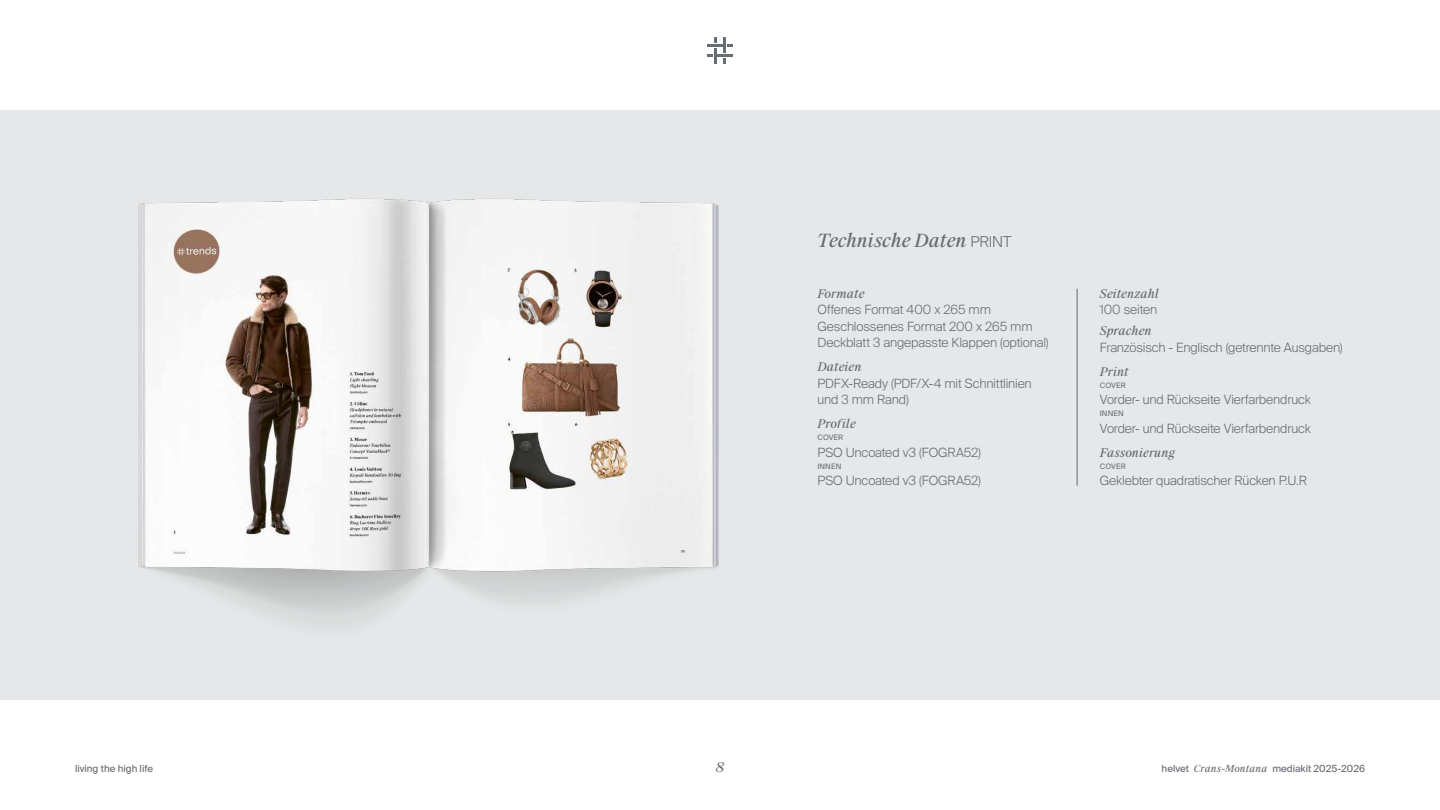
<style>
.page{position:relative;width:1440px;height:810px;background:#fff}
.page>*{position:absolute;margin:0;border:0;box-sizing:border-box;transform-origin:0 0}
.t1{font:italic 18.3px "Suisse Works";letter-spacing:-.015em;color:#686c73}
.t2{font:italic 13.5px "Suisse Works";color:#686c73}
.t3{font:300 12.75px/16.5px "Suisse Intl";letter-spacing:-.01em;color:#686c73}
.t4{font:italic 12px "Suisse Works";letter-spacing:-.005em;color:#686c73}
.t5{font:9.75px "Suisse Intl";color:#686c73}
.t6{font:7.5px "Suisse Intl";letter-spacing:.01em;color:#686c73}
.s1{font-family:"Suisse Intl";font-weight:300;font-style:normal;font-size:15px}
.s2{font-family:"Suisse Works";font-style:italic}
</style>
<div class="page">
<hr style="left:714px;top:48px;width:3px;height:15px;background:#686c73">
<hr style="left:723px;top:38px;width:3px;height:15px;background:#686c73">
<svg style="left:707px;top:54px;width:26px;height:9px"></svg>
<svg style="left:707px;top:38px;width:26px;height:9px"></svg>
<div style="left:0;top:110px;width:1440px;height:590px;background:#e5e7e8"></div>
<hr style="left:1077px;top:289px;width:1px;height:197px;background:#686c73">
<img style="left:138px;top:198px;width:581px;height:424px">
<h1 class="t1" style="left:818px;top:229px;width:195px">Technische Daten <span class="s1">PRINT</span></h1>
<p class="t4" style="left:818px;top:286px;width:49px">Formate</p>
<p class="t3" style="left:818px;top:302px;width:233px">Offenes Format 400 x 265 mm<br>Geschlossenes Format 200 x 265 mm<br>Deckblatt 3 angepasste Klappen (optional)</p>
<p class="t4" style="left:818px;top:360px;width:46px">Dateien</p>
<p class="t3" style="left:818px;top:375px;width:216px">PDFX-Ready (PDF/X-4 mit Schnittlinien und 3 mm Rand)</p>
<p class="t4" style="left:818px;top:417px;width:40px">Profile</p>
<p class="t6" style="left:818px;top:433px;width:27px">COVER</p>
<p class="t3" style="left:818px;top:444px;width:165px">PSO Uncoated v3 (FOGRA52)</p>
<p class="t6" style="left:818px;top:462px;width:25px">INNEN</p>
<p class="t3" style="left:818px;top:473px;width:165px">PSO Uncoated v3 (FOGRA52)</p>
<p class="t4" style="left:1100px;top:286px;width:61px">Seitenzahl</p>
<p class="t3" style="left:1100px;top:302px;width:59px">100 seiten</p>
<p class="t4" style="left:1100px;top:324px;width:53px">Sprachen</p>
<p class="t3" style="left:1100px;top:339px;width:244px">Französisch - Englisch (getrennte Ausgaben)</p>
<p class="t4" style="left:1100px;top:364px;width:31px">Print</p>
<p class="t6" style="left:1100px;top:381px;width:27px">COVER</p>
<p class="t3" style="left:1100px;top:392px;width:212px">Vorder- und Rückseite Vierfarbendruck</p>
<p class="t6" style="left:1100px;top:409px;width:25px">INNEN</p>
<p class="t3" style="left:1100px;top:420px;width:212px">Vorder- und Rückseite Vierfarbendruck</p>
<p class="t4" style="left:1100px;top:445px;width:77px">Fassonierung</p>
<p class="t6" style="left:1100px;top:462px;width:27px">COVER</p>
<p class="t3" style="left:1100px;top:473px;width:209px">Geklebter quadratischer Rücken P.U.R</p>
<p class="t5" style="left:75px;top:763px;width:80px">living the high life</p>
<p class="t2" style="left:715px;top:759px;width:11px">8</p>
<p class="t5" style="left:1162px;top:763px;width:205px">helvet <span class="s2">Crans-Montana</span> mediakit 2025-2026</p>
</div>
